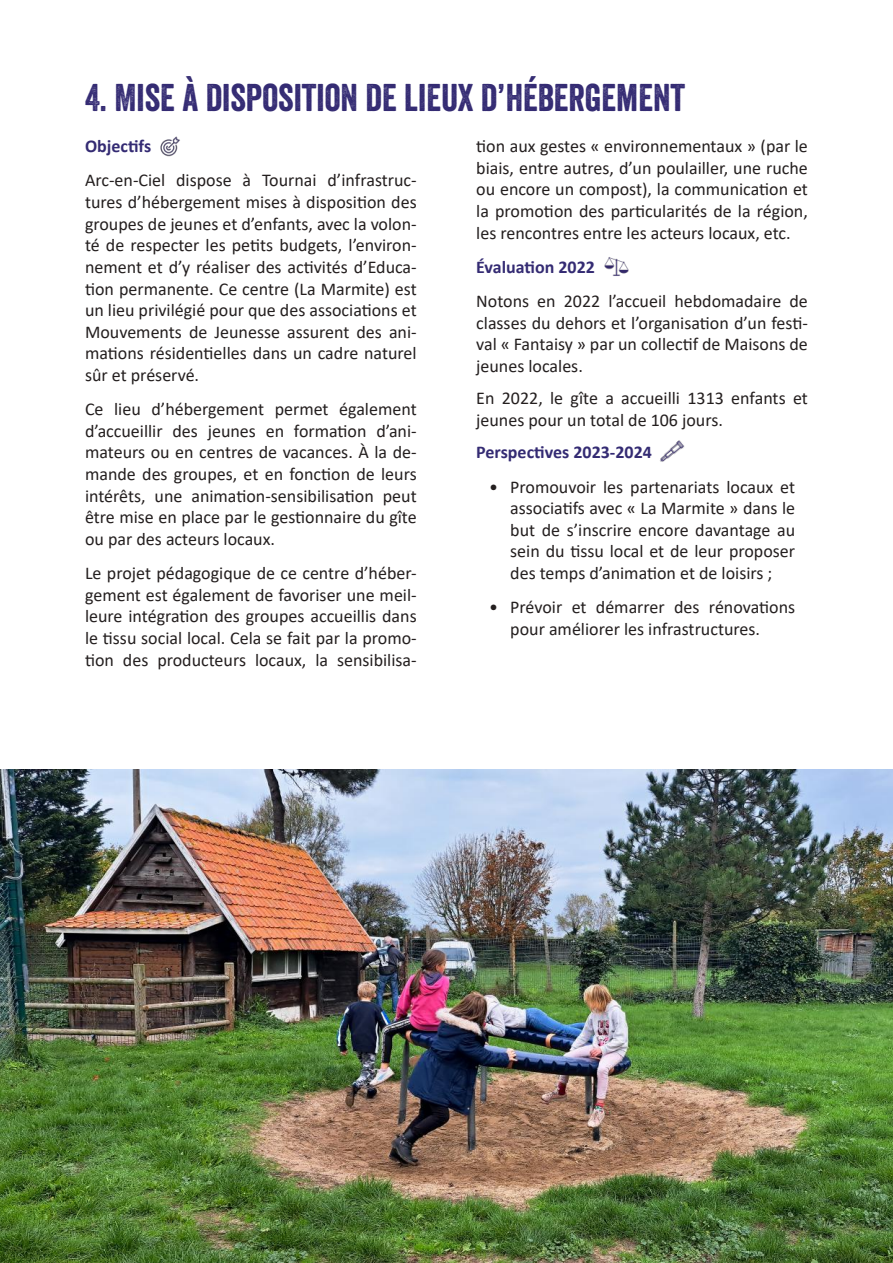
<style>
.page{position:relative;width:893px;height:1263px;background:#fff}
.page>*{position:absolute;margin:0;border:0;box-sizing:border-box;transform-origin:0 0}
.t1{font:37.5px "Veneer";color:#342b73}
.t2{font:18px/21.6px "Calibri";color:#241f1f;text-align:justify}
.t3{font:700 18px "Calibri";color:#342b73}
</style>
<div class="page">
<img style="left:0;top:770px;width:893px;height:493px">
<img style="left:160px;top:136px;width:20px;height:21px">
<img style="left:604px;top:257px;width:25px;height:19px">
<img style="left:660px;top:440px;width:25px;height:22px">
<h1 class="t1" style="left:85px;top:75px;width:602px">4. MISE À DISPOSITION DE LIEUX D’HÉBERGEMENT</h1>
<p class="t3" style="left:85px;top:133px;width:68px">Objectifs</p>
<p class="t2" style="left:85px;top:169px;width:333px">Arc-en-Ciel dispose à Tournai d’infrastruc&shy;tures d’hébergement mises à disposition des groupes de jeunes et d’enfants, avec la volon&shy;té de respecter les petits budgets, l’environ&shy;nement et d’y réaliser des activités d’Educa&shy;tion permanente. Ce centre (La Marmite) est un lieu privilégié pour que des associations et Mouvements de Jeunesse assurent des ani&shy;mations résidentielles dans un cadre naturel sûr et préservé.</p>
<p class="t2" style="left:85px;top:398px;width:333px">Ce lieu d’hébergement permet également d’accueillir des jeunes en formation d’ani&shy;mateurs ou en centres de vacances. À la de&shy;mande des groupes, et en fonction de leurs intérêts, une animation-sensibilisation peut être mise en place par le gestionnaire du gîte ou par des acteurs locaux.</p>
<p class="t2" style="left:85px;top:562px;width:333px">Le projet pédagogique de ce centre d’héber&shy;gement est également de favoriser une meil&shy;leure intégration des groupes accueillis dans le tissu social local. Cela se fait par la promo&shy;tion des producteurs locaux, la sensibilisa-</p>
<p class="t2" style="left:476px;top:135px;width:333px">tion aux gestes « environnementaux » (par le biais, entre autres, d’un poulailler, une ruche ou encore un compost), la communication et la promotion des particularités de la région, les rencontres entre les acteurs locaux, etc.</p>
<p class="t3" style="left:476px;top:254px;width:120px">Évaluation 2022</p>
<p class="t2" style="left:476px;top:290px;width:333px">Notons en 2022 l’accueil hebdomadaire de classes du dehors et l’organisation d’un festi&shy;val « Fantaisy » par un collectif de Maisons de jeunes locales.</p>
<p class="t2" style="left:476px;top:387px;width:333px">En 2022, le gîte a accueilli 1313 enfants et jeunes pour un total de 106 jours.</p>
<p class="t3" style="left:476px;top:439px;width:177px">Perspectives 2023-2024</p>
<p class="t2" style="left:510px;top:475px;width:286px;text-indent:-21px">• Promouvoir les partenariats locaux et associatifs avec « La Marmite » dans le but de s’inscrire encore davantage au sein du tissu local et de leur proposer des temps d’animation et de loisirs ;</p>
<p class="t2" style="left:510px;top:596px;width:286px;text-indent:-21px">• Prévoir et démarrer des rénovations pour améliorer les infrastructures.</p>
</div>
